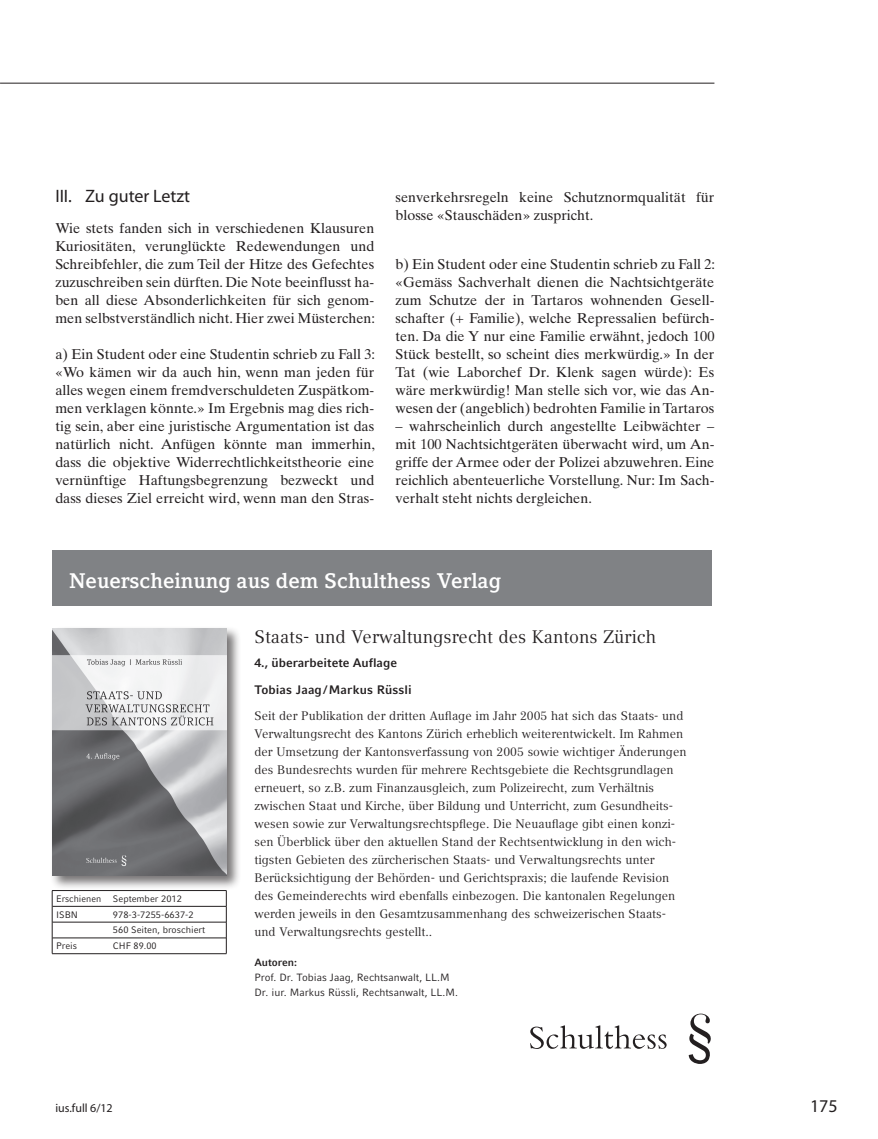
<style>
.page{position:relative;width:878px;height:1139px;background:#fff}
.page>*{position:absolute;margin:0;border:0;box-sizing:border-box;transform-origin:0 0}
.t1{font:700 21px "Compatil Letter LT";color:#fff}
.t2{font:18px "Compatil Text LT";color:#231f20}
.t3{font:18px "Myriad";color:#231f20}
.t4{font:14.25px/18px "Times Ten";color:#231f20;text-align:justify}
.t5{font:12.3px/18px "Compatil Text LT";color:#231f20}
.t6{font:700 12.3px/26.5px "Compatil Fact LT";color:#231f20}
.t7{font:12px "Myriad";color:#231f20}
.t8{font:10.5px/15px "Compatil Fact LT";color:#231f20}
.t9{font:700 10.5px "Compatil Fact LT";color:#231f20}
.t10{font:9.3px/15.8px "Compatil Fact LT";color:#231f20}
.t11{font:9.3px "Compatil Fact LT";color:#231f20;scale:.96 1}
</style>
<div class="page">
<hr style="left:0;top:83px;width:714px;height:1px;background:#231f20">
<div style="left:52px;top:551px;width:659px;height:55px;background:#808285"></div>
<hr style="left:52px;top:906px;width:57px;height:1px;background:#231f20">
<hr style="left:109px;top:906px;width:117px;height:1px;background:#231f20">
<hr style="left:52px;top:922px;width:57px;height:1px;background:#231f20">
<hr style="left:109px;top:922px;width:117px;height:1px;background:#231f20">
<hr style="left:52px;top:937px;width:57px;height:1px;background:#231f20">
<hr style="left:109px;top:937px;width:117px;height:1px;background:#231f20">
<hr style="left:52px;top:890px;width:57px;height:1px;background:#231f20">
<hr style="left:109px;top:890px;width:117px;height:1px;background:#231f20">
<svg style="left:52px;top:890px;width:1px;height:63px"></svg>
<svg style="left:226px;top:890px;width:1px;height:63px"></svg>
<hr style="left:52px;top:953px;width:57px;height:1px;background:#231f20">
<hr style="left:109px;top:953px;width:117px;height:1px;background:#231f20">
<div style="left:50px;top:626px;width:191px;height:264px;background:#231f20;opacity:.62"></div>
<img style="left:52px;top:628px;width:175px;height:248px">
<svg style="left:530px;top:1025px;width:137px;height:24px"></svg>
<svg style="left:689px;top:1013px;width:22px;height:51px"></svg>
<p class="t3" style="left:55px;top:187px;width:136px">III. Zu guter Letzt</p>
<p class="t4" style="left:55px;top:219px;width:321px">Wie stets fanden sich in verschiedenen Klausuren Kuriositäten, verunglückte Redewendungen und Schreibfehler, die zum Teil der Hitze des Gefechtes zuzuschreiben sein dürften. Die Note beeinflusst ha&shy;ben all diese Absonderlichkeiten für sich genom&shy;men selbstverständlich nicht. Hier zwei Müsterchen:</p>
<p class="t4" style="left:55px;top:345px;width:321px">a) Ein Student oder eine Studentin schrieb zu Fall 3: «Wo kämen wir da auch hin, wenn man jeden für alles wegen einem fremdverschuldeten Zuspätkom&shy;men verklagen könnte.» Im Ergebnis mag dies rich&shy;tig sein, aber eine juristische Argumentation ist das natürlich nicht. Anfügen könnte man immerhin, dass die objektive Widerrechtlichkeitstheorie eine vernünftige Haftungsbegrenzung bezweckt und dass dieses Ziel erreicht wird, wenn man den Stras-</p>
<p class="t4" style="left:396px;top:188px;width:320px">senverkehrsregeln keine Schutznormqualität für blosse «Stauschäden» zuspricht.</p>
<p class="t4" style="left:396px;top:255px;width:321px">b) Ein Student oder eine Studentin schrieb zu Fall 2: «Gemäss Sachverhalt dienen die Nachtsichtgeräte zum Schutze der in Tartaros wohnenden Gesell&shy;schafter (+ Familie), welche Repressalien befürch&shy;ten. Da die Y nur eine Familie erwähnt, jedoch 100<br>Stück bestellt, so scheint dies merkwürdig.» In der Tat (wie Laborchef Dr. Klenk sagen würde): Es wäre merkwürdig! Man stelle sich vor, wie das An&shy;wesen der (angeblich) bedrohten Familie in Tartaros</p>
<p class="t4" style="left:396px;top:417px;width:320px">– wahrscheinlich durch angestellte Leibwächter – mit 100 Nachtsichtgeräten überwacht wird, um An&shy;griffe der Armee oder der Polizei abzuwehren. Eine reichlich abenteuerliche Vorstellung. Nur: Im Sach&shy;verhalt steht nichts dergleichen.</p>
<h1 class="t1" style="left:69px;top:569px;width:434px">Neuerscheinung aus dem Schulthess Verlag</h1>
<p class="t2" style="left:254px;top:626px;width:403px">Staats- und Verwaltungsrecht des Kantons Zürich</p>
<p class="t6" style="left:254px;top:650px;width:159px">4., überarbeitete Auflage<br>Tobias Jaag/Markus Rüssli</p>
<p class="t5" style="left:254px;top:707px;width:434px">Seit der Publikation der dritten Auflage im Jahr 2005 hat sich das Staats- und Verwaltungsrecht des Kantons Zürich erheblich weiterentwickelt. Im Rahmen der Umsetzung der Kantonsverfassung von 2005 sowie wichtiger Änderungen des Bundesrechts wurden für mehrere Rechtsgebiete die Rechtsgrundlagen erneuert, so z.B. zum Finanzausgleich, zum Polizeirecht, zum Verhältnis zwischen Staat und Kirche, über Bildung und Unterricht, zum Gesundheits&shy;wesen sowie zur Verwaltungsrechtspflege. Die Neuauflage gibt einen konzi&shy;sen Überblick über den aktuellen Stand der Rechtsentwicklung in den wich&shy;tigsten Gebieten des zürcherischen Staats- und Verwaltungsrechts unter Berücksichtigung der Behörden- und Gerichtspraxis; die laufende Revision des Gemeinderechts wird ebenfalls einbezogen. Die kantonalen Regelungen werden jeweils in den Gesamtzusammenhang des schweizerischen Staats&shy;und Verwaltungsrechts gestellt..</p>
<p class="t9" style="left:254px;top:956px;width:44px">Autoren:</p>
<p class="t8" style="left:254px;top:970px;width:205px">Prof. Dr. Tobias Jaag, Rechtsanwalt, LL.M<br>Dr. iur. Markus Rüssli, Rechtsanwalt, LL.M.</p>
<p class="t11" style="left:56px;top:893px;width:48px">Erschienen</p>
<p class="t10" style="left:113px;top:890px;width:71px">September 2012</p>
<p class="t10" style="left:56px;top:906px;width:23px">ISBN</p>
<p class="t10" style="left:113px;top:906px;width:94px">978-3-7255-6637-2<br>560 Seiten, broschiert</p>
<p class="t10" style="left:56px;top:938px;width:23px">Preis</p>
<p class="t10" style="left:113px;top:938px;width:45px">CHF 89.00</p>
<p class="t7" style="left:55px;top:1102px;width:59px">ius.full 6/12</p>
<p class="t3" style="left:810px;top:1097px;width:29px">175</p>
</div>
